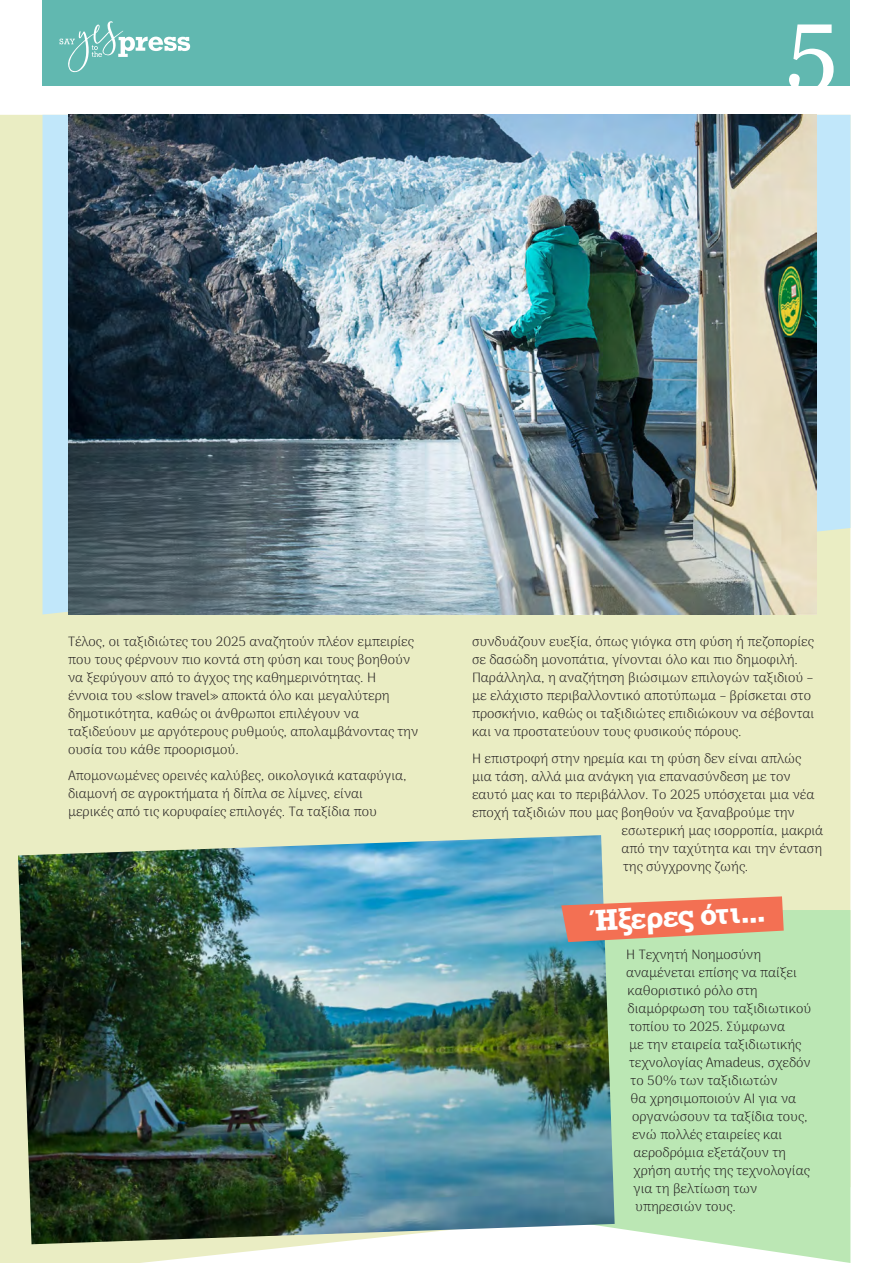
<style>
.page{position:relative;width:893px;height:1263px;background:#fff}
.page>*{position:absolute;margin:0;border:0;box-sizing:border-box;transform-origin:0 0}
.t1{font:97.5px "Georgia";color:#fff}
.t2{font:700 28.05px "Rockwell";color:#fff}
.t3{font:100 13.5px/18px "Arima";color:#231f20}
</style>
<div class="page">
<div style="left:0;top:115px;width:850px;height:1148px;background:#eaedc3"></div>
<div style="left:43px;top:0;width:807px;height:85px;background:#61b8b0"></div>
<svg style="left:60px;top:21px;width:130px;height:51px"></svg>
<svg style="left:438px;top:910px;width:412px;height:353px;background:#c1e9ba"></svg>
<svg style="left:43px;top:115px;width:807px;height:499px;background:#c3e6f2"></svg>
<img style="left:68px;top:115px;width:748px;height:499px">
<img style="left:18px;top:835px;width:597px;height:409px">
<svg style="left:561px;top:896px;width:223px;height:46px;background:#e48a6c"></svg>
<h1 class="t1" style="left:786px;top:-29px;width:53px">5</h1>
<p class="t3" style="left:68px;top:632px;width:352px">Τέλος, οι ταξιδιώτες του 2025 αναζητούν πλέον εμπειρίες που τους φέρνουν πιο κοντά στη φύση και τους βοηθούν να ξεφύγουν από το άγχος της καθημερινότητας. Η έννοια του «slow travel» αποκτά όλο και μεγαλύτερη δημοτικότητα, καθώς οι άνθρωποι επιλέγουν να ταξιδεύουν με αργότερους ρυθμούς, απολαμβάνοντας την ουσία του κάθε προορισμού.</p>
<p class="t3" style="left:68px;top:767px;width:340px">Απομονωμένες ορεινές καλύβες, οικολογικά καταφύγια, διαμονή σε αγροκτήματα ή δίπλα σε λίμνες, είναι μερικές από τις κορυφαίες επιλογές. Τα ταξίδια που</p>
<p class="t3" style="left:472px;top:632px;width:344px">συνδυάζουν ευεξία, όπως γιόγκα στη φύση ή πεζοπορίες σε δασώδη μονοπάτια, γίνονται όλο και πιο δημοφιλή.<br>Παράλληλα, η αναζήτηση βιώσιμων επιλογών ταξιδιού – με ελάχιστο περιβαλλοντικό αποτύπωμα – βρίσκεται στο προσκήνιο, καθώς οι ταξιδιώτες επιδιώκουν να σέβονται και να προστατεύουν τους φυσικούς πόρους.</p>
<p class="t3" style="left:472px;top:749px;width:331px">Η επιστροφή στην ηρεμία και τη φύση δεν είναι απλώς</p>
<p class="t3" style="left:472px;top:767px;width:320px">μια τάση, αλλά μια ανάγκη για επανασύνδεση με τον</p>
<p class="t3" style="left:472px;top:785px;width:344px">εαυτό μας και το περιβάλλον. Το 2025 υπόσχεται μια νέα</p>
<p class="t3" style="left:472px;top:803px;width:324px">εποχή ταξιδιών που μας βοηθούν να ξαναβρούμε την</p>
<p class="t3" style="left:622px;top:821px;width:203px">εσωτερική μας ισορροπία, μακριά</p>
<p class="t3" style="left:622px;top:839px;width:202px">από την ταχύτητα και την ένταση</p>
<p class="t3" style="left:623px;top:857px;width:127px">της σύγχρονης ζωής.</p>
<h2 class="t2" style="left:589px;top:902px;width:178px;rotate:-3deg">Ήξερες ότι...</h2>
<p class="t3" style="left:625px;top:914px;width:138px;line-height:26.5px">Ήξερες ότι:<br>Η Τεχνητή Νοημοσύνη</p>
<p class="t3" style="left:626px;top:963px;width:172px">αναμένεται επίσης να παίξει</p>
<p class="t3" style="left:628px;top:981px;width:132px">καθοριστικό ρόλο στη</p>
<p class="t3" style="left:628px;top:999px;width:185px">διαμόρφωση του ταξιδιωτικού</p>
<p class="t3" style="left:629px;top:1017px;width:157px">τοπίου το 2025. Σύμφωνα</p>
<p class="t3" style="left:629px;top:1035px;width:174px">με την εταιρεία ταξιδιωτικής</p>
<p class="t3" style="left:629px;top:1053px;width:183px">τεχνολογίας Amadeus, σχεδόν</p>
<p class="t3" style="left:631px;top:1071px;width:149px">το 50% των ταξιδιωτών</p>
<p class="t3" style="left:631px;top:1089px;width:167px">θα χρησιμοποιούν AI για να</p>
<p class="t3" style="left:632px;top:1107px;width:177px">οργανώσουν τα ταξίδια τους,</p>
<p class="t3" style="left:632px;top:1125px;width:152px">ενώ πολλές εταιρείες και</p>
<p class="t3" style="left:634px;top:1143px;width:154px">αεροδρόμια εξετάζουν τη</p>
<p class="t3" style="left:634px;top:1161px;width:178px">χρήση αυτής της τεχνολογίας</p>
<p class="t3" style="left:634px;top:1179px;width:125px">για τη βελτίωση των</p>
<p class="t3" style="left:635px;top:1197px;width:102px">υπηρεσιών τους.</p>
</div>
